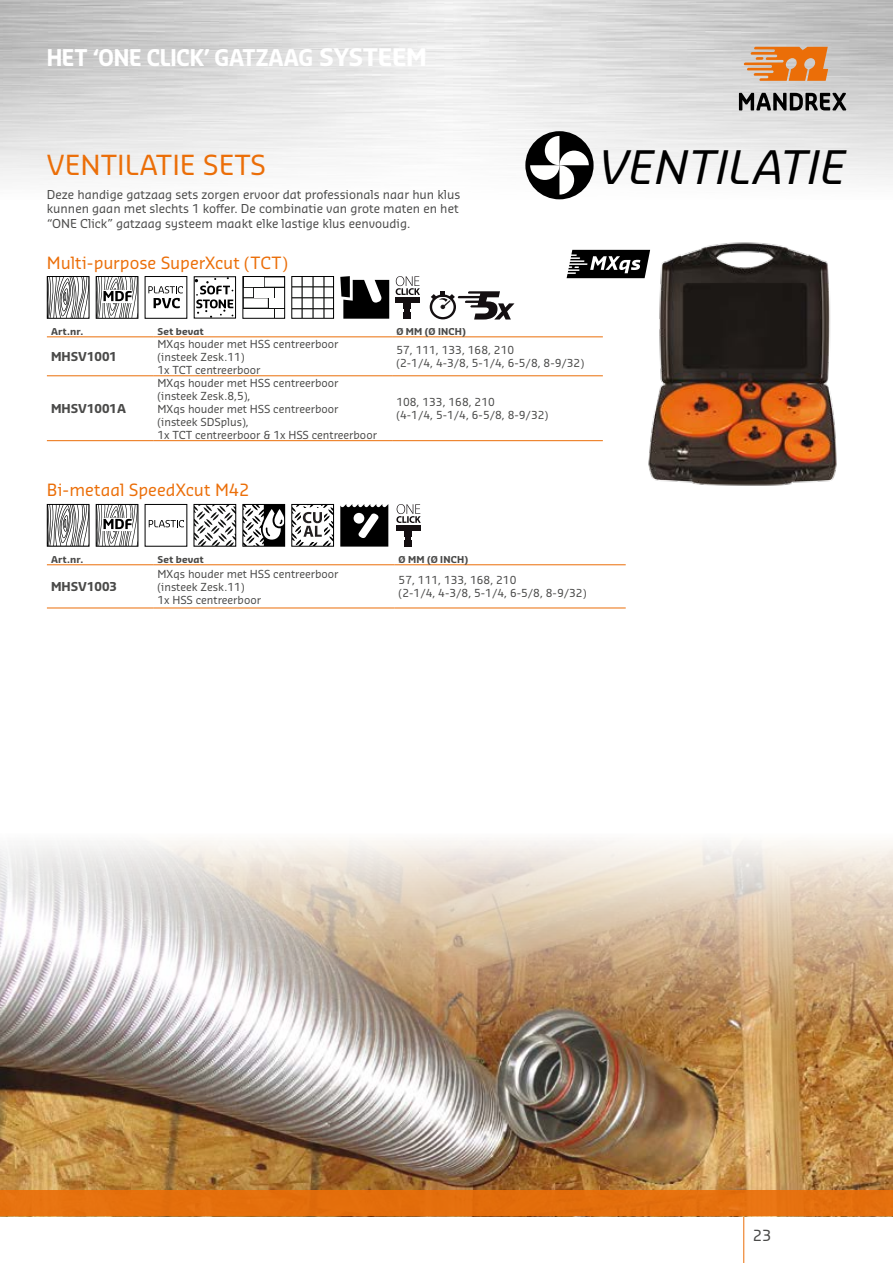
<style>
.page{position:relative;width:893px;height:1263px;background:#fff}
.page>*{position:absolute;margin:0;border:0;box-sizing:border-box;transform-origin:0 0}
.t1{font:italic 45px "Sansa Pro";color:#000}
.t2{font:27px "Sansa Pro";color:#eb6e08}
.t3{font:700 22.5px "Sansa Pro";letter-spacing:-.015em;color:#fff;scale:.9 1}
.t4{font:16.5px "Sansa Pro";color:#eb6e08}
.t5{font:15px "Sansa Pro";color:#4a4a49}
.t6{font:12px/14.4px "Sansa Pro";color:#4a4a49}
.t7{font:700 12px "Sansa Pro";color:#4a4a49}
.t8{font:10.8px/12.9px "Sansa Pro";color:#4a4a49}
.t9{font:700 9.3px "Sansa Pro";letter-spacing:.025em;color:#4a4a49}
.s1{font-size:23.7px}
</style>
<div class="page">
<img style="left:0;top:0;width:893px;height:200px">
<hr style="left:743px;top:1216px;width:1px;height:47px;background:#eb6e08">
<svg style="left:739px;top:93px;width:107px;height:17px;background:#646464"></svg>
<svg style="left:744px;top:47px;width:84px;height:34px;background:#e18e4b"></svg>
<img style="left:0;top:840px;width:893px;height:351px">
<div style="left:0;top:1191px;width:893px;height:25px;background:#e46f0c"></div>
<svg style="left:567px;top:250px;width:71px;height:28px;background:#424242"></svg>
<svg style="left:525px;top:131px;width:69px;height:68px"></svg>
<svg style="left:530px;top:136px;width:59px;height:59px"></svg>
<hr style="left:47px;top:375px;width:106px;height:1px;background:#eb6e08">
<hr style="left:153px;top:375px;width:239px;height:1px;background:#eb6e08">
<hr style="left:392px;top:375px;width:211px;height:1px;background:#eb6e08">
<hr style="left:47px;top:440px;width:106px;height:1px;background:#eb6e08">
<hr style="left:153px;top:440px;width:239px;height:1px;background:#eb6e08">
<hr style="left:392px;top:440px;width:211px;height:1px;background:#eb6e08">
<hr style="left:47px;top:336px;width:106px;height:1px;background:#eb6e08">
<hr style="left:153px;top:336px;width:239px;height:1px;background:#eb6e08">
<hr style="left:392px;top:336px;width:211px;height:1px;background:#eb6e08">
<svg style="left:340px;top:276px;width:49px;height:43px"></svg>
<svg style="left:49px;top:278px;width:38px;height:39px"></svg>
<div style="left:47px;top:276px;width:42px;height:43px;border:1px solid #000"></div>
<svg style="left:98px;top:278px;width:38px;height:39px"></svg>
<div style="left:96px;top:276px;width:42px;height:43px;border:1px solid #000"></div>
<svg style="left:148px;top:286px;width:35px;height:22px"></svg>
<div style="left:145px;top:276px;width:42px;height:43px;border:1px solid #000"></div>
<svg style="left:196px;top:278px;width:37px;height:38px"></svg>
<div style="left:194px;top:276px;width:42px;height:42px;border:1px solid #000"></div>
<div style="left:243px;top:276px;width:42px;height:42px;background:#111211"></div>
<div style="left:275px;top:309px;width:9px;height:9px;background:#fff"></div>
<svg style="left:244px;top:278px;width:39px;height:30px"></svg>
<div style="left:244px;top:277px;width:20px;height:10px;background:#fff"></div>
<div style="left:254px;top:288px;width:20px;height:9px;background:#fff"></div>
<div style="left:275px;top:288px;width:9px;height:9px;background:#fff"></div>
<div style="left:269px;top:298px;width:15px;height:10px;background:#fff"></div>
<div style="left:244px;top:309px;width:30px;height:9px;background:#fff"></div>
<div style="left:242px;top:276px;width:43px;height:43px;border:1px solid #000"></div>
<svg style="left:293px;top:278px;width:39px;height:39px"></svg>
<div style="left:291px;top:276px;width:43px;height:43px;border:1px solid #000"></div>
<svg style="left:396px;top:276px;width:24px;height:19px"></svg>
<div style="left:396px;top:297px;width:24px;height:5px;background:#140f11"></div>
<div style="left:404px;top:297px;width:7px;height:11px;background:#140f11"></div>
<div style="left:404px;top:312px;width:7px;height:7px;background:#140f11"></div>
<svg style="left:405px;top:308px;width:5px;height:4px"></svg>
<img style="left:638px;top:242px;width:199px;height:244px">
<hr style="left:47px;top:564px;width:106px;height:1px;background:#eb6e08">
<hr style="left:153px;top:564px;width:241px;height:1px;background:#eb6e08">
<hr style="left:394px;top:564px;width:232px;height:1px;background:#eb6e08">
<hr style="left:47px;top:608px;width:106px;height:1px;background:#eb6e08">
<hr style="left:153px;top:608px;width:241px;height:1px;background:#eb6e08">
<hr style="left:394px;top:608px;width:232px;height:1px;background:#eb6e08">
<svg style="left:340px;top:504px;width:48px;height:43px"></svg>
<svg style="left:49px;top:506px;width:38px;height:39px"></svg>
<div style="left:47px;top:504px;width:42px;height:43px;border:1px solid #000"></div>
<svg style="left:98px;top:506px;width:38px;height:39px"></svg>
<div style="left:96px;top:504px;width:42px;height:43px;border:1px solid #000"></div>
<svg style="left:149px;top:520px;width:35px;height:7px"></svg>
<svg style="left:196px;top:506px;width:38px;height:39px"></svg>
<div style="left:194px;top:504px;width:42px;height:43px;border:1px solid #000"></div>
<svg style="left:244px;top:506px;width:39px;height:39px"></svg>
<div style="left:242px;top:504px;width:43px;height:43px;border:1px solid #000"></div>
<svg style="left:293px;top:506px;width:39px;height:39px"></svg>
<div style="left:291px;top:504px;width:43px;height:43px;border:1px solid #000"></div>
<svg style="left:396px;top:504px;width:25px;height:19px"></svg>
<div style="left:396px;top:525px;width:25px;height:5px;background:#140f11"></div>
<div style="left:404px;top:525px;width:8px;height:11px;background:#140f11"></div>
<div style="left:404px;top:540px;width:8px;height:7px;background:#140f11"></div>
<svg style="left:406px;top:536px;width:5px;height:4px"></svg>
<svg style="left:430px;top:291px;width:84px;height:28px"></svg>
<h3 class="t3" style="left:47px;top:42px;width:424px">HET ‘ONE CLICK’ GATZAAG <span class="s1">SYSTEEM</span></h3>
<h2 class="t2" style="left:47px;top:146px;width:221px">VENTILATIE SETS</h2>
<h1 class="t1" style="left:599px;top:136px;width:249px">VENTILATIE</h1>
<p class="t6" style="left:47px;top:187px;width:415px">Deze handige gatzaag sets zorgen ervoor dat professionals naar hun klus kunnen gaan met slechts 1 koffer. De combinatie van grote maten en het “ONE Click” gatzaag systeem maakt elke lastige klus eenvoudig.</p>
<h3 class="t4" style="left:47px;top:251px;width:242px">Multi-purpose SuperXcut (TCT)</h3>
<p class="t9" style="left:51px;top:325px;width:34px">Art.nr.</p>
<p class="t9" style="left:157px;top:325px;width:48px">Set bevat</p>
<p class="t9" style="left:396px;top:325px;width:71px">Ø MM (Ø INCH)</p>
<p class="t7" style="left:51px;top:348px;width:67px">MHSV1001</p>
<p class="t8" style="left:157px;top:337px;width:183px">MXqs houder met HSS centreerboor (insteek Zesk.11)<br>1x TCT centreerboor</p>
<p class="t8" style="left:396px;top:344px;width:189px">57, 111, 133, 168, 210<br>(2-1/4, 4-3/8, 5-1/4, 6-5/8, 8-9/32)</p>
<p class="t7" style="left:51px;top:400px;width:76px">MHSV1001A</p>
<p class="t8" style="left:157px;top:376px;width:221px">MXqs houder met HSS centreerboor (insteek Zesk.8,5),<br>MXqs houder met HSS centreerboor (insteek SDSplus),<br>1x TCT centreerboor &amp; 1x HSS centreerboor</p>
<h3 class="t4" style="left:47px;top:479px;width:204px">Bi-metaal SpeedXcut M42</h3>
<p class="t8" style="left:396px;top:396px;width:153px">108, 133, 168, 210<br>(4-1/4, 5-1/4, 6-5/8, 8-9/32)</p>
<p class="t9" style="left:51px;top:553px;width:34px">Art.nr.</p>
<p class="t9" style="left:157px;top:553px;width:48px">Set bevat</p>
<p class="t9" style="left:399px;top:553px;width:71px">Ø MM (Ø INCH)</p>
<p class="t7" style="left:51px;top:578px;width:67px">MHSV1003</p>
<p class="t8" style="left:157px;top:567px;width:183px">MXqs houder met HSS centreerboor (insteek Zesk.11)<br>1x HSS centreerboor</p>
<p class="t8" style="left:399px;top:574px;width:189px">57, 111, 133, 168, 210<br>(2-1/4, 4-3/8, 5-1/4, 6-5/8, 8-9/32)</p>
<h3 class="t5" style="left:753px;top:1225px;width:20px">23</h3>
</div>
